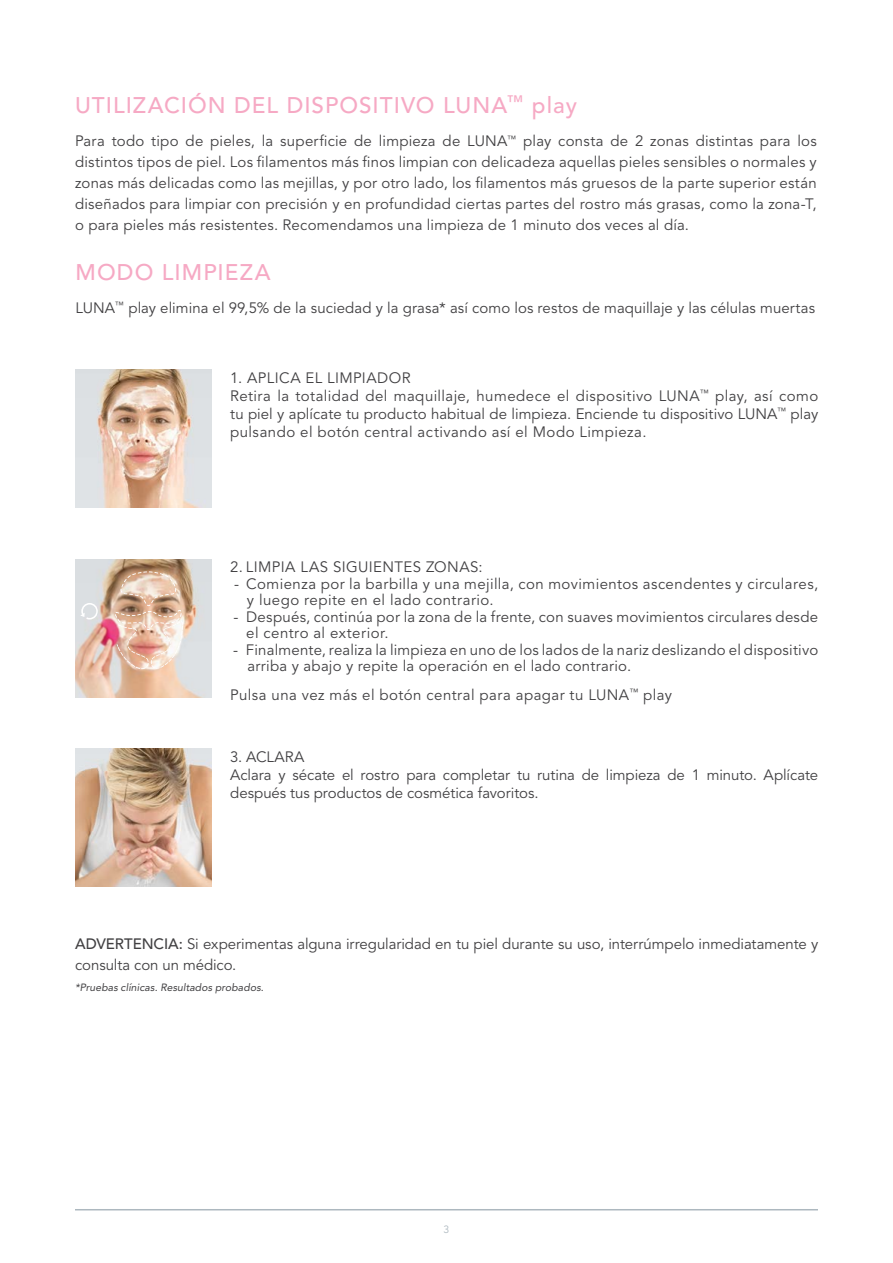
<style>
.page{position:relative;width:893px;height:1263px;background:#fff}
.page>*{position:absolute;margin:0;border:0;box-sizing:border-box;transform-origin:0 0}
.t1{font:500 22.5px "Avenir LT Std";letter-spacing:.045em;color:#f6a9c4}
.t2{font:15px/21px "Avenir LT Std";letter-spacing:.015em;color:#414042}
.t3{font:15px/18px "Avenir LT Std";letter-spacing:-.005em;color:#414042}
.t4{font:italic 10.5px "Avenir LT Std";letter-spacing:.01em;color:#414042}
.t5{font:10.5px "Avenir LT Std";color:#adb8bf}
.s1{font-weight:500}
</style>
<div class="page">
<hr style="left:75px;top:1209px;width:743px;height:1px;background:#adb8bf">
<img style="left:75px;top:369px;width:137px;height:138px">
<img style="left:75px;top:560px;width:137px;height:138px">
<img style="left:75px;top:749px;width:137px;height:138px">
<svg style="left:80px;top:603px;width:18px;height:16px"></svg>
<img style="left:115px;top:571px;width:68px;height:98px">
<h1 class="t1" style="left:75px;top:92px;width:503px">UTILIZACIÓN DEL DISPOSITIVO LUNA<sup>™</sup> play</h1>
<p class="t2" style="left:75px;top:131px;width:743px;text-align:justify">Para todo tipo de pieles, la superficie de limpieza de LUNA<sup>™</sup> play consta de 2 zonas distintas para los distintos tipos de piel. Los filamentos más finos limpian con delicadeza aquellas pieles sensibles o normales y zonas más delicadas como las mejillas, y por otro lado, los filamentos más gruesos de la parte superior están diseñados para limpiar con precisión y en profundidad ciertas partes del rostro más grasas, como la zona-T, o para pieles más resistentes. Recomendamos una limpieza de 1 minuto dos veces al día.</p>
<h1 class="t1" style="left:76px;top:259px;width:197px">MODO LIMPIEZA</h1>
<p class="t2" style="left:76px;top:297px;width:741px">LUNA<sup>™</sup> play elimina el 99,5% de la suciedad y la grasa* así como los restos de maquillaje y las células muertas</p>
<p class="t2" style="left:230px;top:369px;width:590px;line-height:18px">1. APLICA EL LIMPIADOR<br>Retira la totalidad del maquillaje, humedece el dispositivo LUNA<sup>™</sup> play, así como tu piel y aplícate tu producto habitual de limpieza. Enciende tu dispositivo LUNA<sup>™</sup> play pulsando el botón central activando así el Modo Limpieza.</p>
<p class="t2" style="left:230px;top:557px;width:254px">2. LIMPIA LAS SIGUIENTES ZONAS:</p>
<p class="t2" style="left:247px;top:575px;width:573px;line-height:16.5px;text-indent:-13px">- Comienza por la barbilla y una mejilla, con movimientos ascendentes y circulares, y luego repite en el lado contrario.</p>
<p class="t2" style="left:246px;top:608px;width:573px;line-height:16.5px;text-indent:-13px">- Después, continúa por la zona de la frente, con suaves movimientos circulares desde el centro al exterior.</p>
<p class="t2" style="left:247px;top:641px;width:572px;line-height:16.5px;text-indent:-14px">- Finalmente, realiza la limpieza en uno de los lados de la nariz deslizando el dispositivo arriba y abajo y repite la operación en el lado contrario.</p>
<p class="t2" style="left:230px;top:684px;width:443px">Pulsa una vez más el botón central para apagar tu LUNA<sup>™</sup> play</p>
<p class="t3" style="left:230px;top:748px;width:589px">3. ACLARA<br>Aclara y sécate el rostro para completar tu rutina de limpieza de 1 minuto. Aplícate después tus productos de cosmética favoritos.</p>
<p class="t3" style="left:75px;top:933px;width:745px;line-height:21px"><span class="s1">ADVERTENCIA:</span> Si experimentas alguna irregularidad en tu piel durante su uso, interrúmpelo inmediatamente y consulta con un médico.</p>
<p class="t4" style="left:75px;top:981px;width:190px">*Pruebas clínicas. Resultados probados.</p>
<p class="t5" style="left:444px;top:1223px;width:7px">3</p>
</div>
